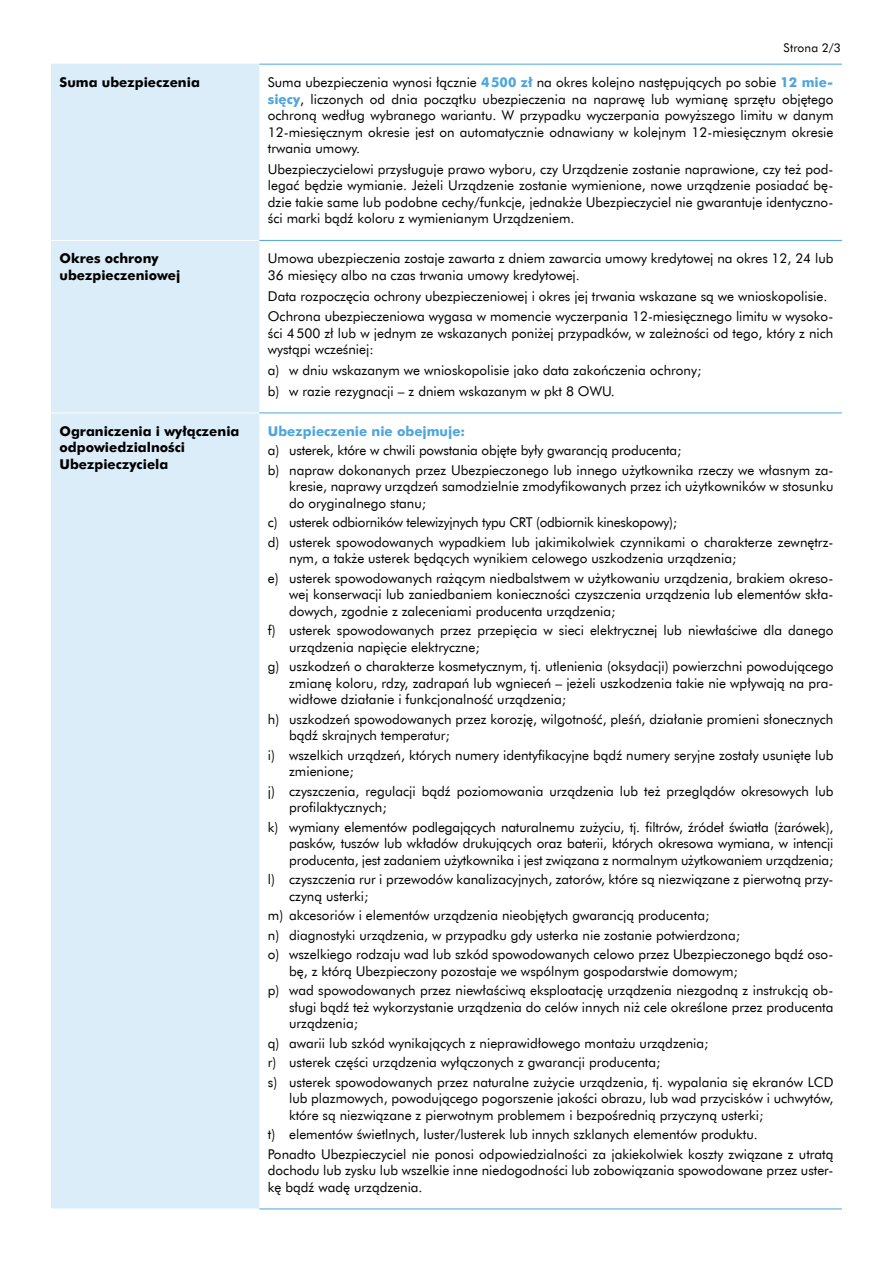
<style>
.page{position:relative;width:893px;height:1263px;background:#fff}
.page>*{position:absolute;margin:0;border:0;box-sizing:border-box;transform-origin:0 0}
.t1{font:13.5px/16.5px "Futura EU";color:#000}
.t2{font:700 13.5px/16.5px "Futura EU";color:#000}
.t3{font:700 13.5px "Futura EU";color:#4da6de}
.t4{font:12px "Futura EU";letter-spacing:.015em;color:#000}
.s1{font-weight:700;color:#4da6de}
</style>
<div class="page">
<div style="left:51px;top:65px;width:208px;height:1143px;background:#dbedf8"></div>
<hr style="left:51px;top:240px;width:208px;height:1px;background:#fff">
<hr style="left:51px;top:413px;width:208px;height:1px;background:#fff">
<hr style="left:51px;top:64px;width:208px;height:1px;background:#dbedf8">
<hr style="left:259px;top:64px;width:583px;height:1px;background:#4da6de">
<hr style="left:259px;top:240px;width:583px;height:1px;background:#4da6de">
<hr style="left:259px;top:413px;width:583px;height:1px;background:#4da6de">
<hr style="left:259px;top:1208px;width:583px;height:1px;background:#4da6de">
<p class="t4" style="left:783px;top:40px;width:59px">Strona 2/3</p>
<p class="t2" style="left:60px;top:75px;width:142px">Suma ubezpieczenia</p>
<p class="t1" style="left:268px;top:74px;width:567px;text-align:justify">Suma ubezpieczenia wynosi łącznie <span class="s1">4500 zł</span> na okres kolejno następujących po sobie <span class="s1">12 mie&shy;sięcy</span>, liczonych od dnia początku ubezpieczenia na naprawę lub wymianę sprzętu objętego ochroną według wybranego wariantu. W przypadku wyczerpania powyższego limitu w danym 12-miesięcznym okresie jest on automatycznie odnawiany w kolejnym 12-miesięcznym okresie trwania umowy.</p>
<p class="t1" style="left:268px;top:161px;width:567px;text-align:justify">Ubezpieczycielowi przysługuje prawo wyboru, czy Urządzenie zostanie naprawione, czy też pod&shy;legać będzie wymianie. Jeżeli Urządzenie zostanie wymienione, nowe urządzenie posiadać bę&shy;dzie takie same lub podobne cechy/funkcje, jednakże Ubezpieczyciel nie gwarantuje identyczno&shy;ści marki bądź koloru z wymienianym Urządzeniem.</p>
<p class="t2" style="left:60px;top:251px;width:122px">Okres ochrony ubezpieczeniowej</p>
<p class="t1" style="left:268px;top:251px;width:567px">Umowa ubezpieczenia zostaje zawarta z dniem zawarcia umowy kredytowej na okres 12, 24 lub<br>36 miesięcy albo na czas trwania umowy kredytowej.</p>
<p class="t1" style="left:268px;top:286px;width:567px;line-height:20.7px">Data rozpoczęcia ochrony ubezpieczeniowej i okres jej trwania wskazane są we wnioskopolisie.<br>Ochrona ubezpieczeniowa wygasa w momencie wyczerpania 12-miesięcznego limitu w wysoko-</p>
<p class="t1" style="left:268px;top:325px;width:567px">ści 4500 zł lub w jednym ze wskazanych poniżej przypadków, w zależności od tego, który z nich wystąpi wcześniej:</p>
<p class="t1" style="left:268px;top:360px;width:435px;line-height:20.7px">a) w dniu wskazanym we wnioskopolisie jako data zakończenia ochrony; b) w razie rezygnacji – z dniem wskazanym w pkt 8 OWU.</p>
<p class="t2" style="left:60px;top:423px;width:181px">Ograniczenia i wyłączenia odpowiedzialności<br>Ubezpieczyciela</p>
<p class="t3" style="left:268px;top:423px;width:199px">Ubezpieczenie nie obejmuje:</p>
<p class="t1" style="left:268px;top:441px;width:567px;line-height:19.5px">a) usterek, które w chwili powstania objęte były gwarancją producenta;<br>b) napraw dokonanych przez Ubezpieczonego lub innego użytkownika rzeczy we własnym za-</p>
<p class="t1" style="left:289px;top:479px;width:546px">kresie, naprawy urządzeń samodzielnie zmodyfikowanych przez ich użytkowników w stosunku do oryginalnego stanu;</p>
<p class="t1" style="left:268px;top:513px;width:567px;line-height:19.5px">c) usterek odbiorników telewizyjnych typu CRT (odbiornik kineskopowy);<br>d) usterek spowodowanych wypadkiem lub jakimikolwiek czynnikami o charakterze zewnętrz-</p>
<p class="t1" style="left:268px;top:549px;width:567px;line-height:19.5px;text-indent:21px">nym, a także usterek będących wynikiem celowego uszkodzenia urządzenia;<br>e) usterek spowodowanych rażącym niedbalstwem w użytkowaniu urządzenia, brakiem okreso-</p>
<p class="t1" style="left:289px;top:587px;width:546px">wej konserwacji lub zaniedbaniem konieczności czyszczenia urządzenia lub elementów skła&shy;dowych, zgodnie z zaleceniami producenta urządzenia;</p>
<p class="t1" style="left:289px;top:623px;width:546px;text-indent:-21px">f) usterek spowodowanych przez przepięcia w sieci elektrycznej lub niewłaściwe dla danego urządzenia napięcie elektryczne;</p>
<p class="t1" style="left:289px;top:659px;width:546px;text-align:justify;text-indent:-21px">g) uszkodzeń o charakterze kosmetycznym, tj. utlenienia (oksydacji) powierzchni powodującego zmianę koloru, rdzy, zadrapań lub wgnieceń – jeżeli uszkodzenia takie nie wpływają na pra&shy;widłowe działanie i funkcjonalność urządzenia;</p>
<p class="t1" style="left:289px;top:711px;width:546px;text-indent:-21px">h) uszkodzeń spowodowanych przez korozję, wilgotność, pleśń, działanie promieni słonecznych bądź skrajnych temperatur;</p>
<p class="t1" style="left:289px;top:747px;width:546px;text-indent:-21px">i) wszelkich urządzeń, których numery identyfikacyjne bądź numery seryjne zostały usunięte lub zmienione;</p>
<p class="t1" style="left:289px;top:783px;width:546px;text-indent:-21px">j) czyszczenia, regulacji bądź poziomowania urządzenia lub też przeglądów okresowych lub profilaktycznych;</p>
<p class="t1" style="left:289px;top:819px;width:546px;text-align:justify;text-indent:-21px">k) wymiany elementów podlegających naturalnemu zużyciu, tj. filtrów, źródeł światła (żarówek), pasków, tuszów lub wkładów drukujących oraz baterii, których okresowa wymiana, w intencji producenta, jest zadaniem użytkownika i jest związana z normalnym użytkowaniem urządzenia;</p>
<p class="t1" style="left:289px;top:871px;width:546px;text-indent:-21px">l) czyszczenia rur i przewodów kanalizacyjnych, zatorów, które są niezwiązane z pierwotną przy&shy;czyną usterki;</p>
<p class="t1" style="left:268px;top:906px;width:567px;line-height:19.5px">m) akcesoriów i elementów urządzenia nieobjętych gwarancją producenta;<br>n) diagnostyki urządzenia, w przypadku gdy usterka nie zostanie potwierdzona;<br>o) wszelkiego rodzaju wad lub szkód spowodowanych celowo przez Ubezpieczonego bądź oso-</p>
<p class="t1" style="left:268px;top:961px;width:567px;line-height:19.5px;text-indent:21px">bę, z którą Ubezpieczony pozostaje we wspólnym gospodarstwie domowym;<br>p) wad spowodowanych przez niewłaściwą eksploatację urządzenia niezgodną z instrukcją ob-</p>
<p class="t1" style="left:289px;top:999px;width:546px">sługi bądź też wykorzystanie urządzenia do celów innych niż cele określone przez producenta urządzenia;</p>
<p class="t1" style="left:268px;top:1033px;width:567px;line-height:19.5px">q) awarii lub szkód wynikających z nieprawidłowego montażu urządzenia;<br>r) usterek części urządzenia wyłączonych z gwarancji producenta;<br>s) usterek spowodowanych przez naturalne zużycie urządzenia, tj. wypalania się ekranów LCD</p>
<p class="t1" style="left:289px;top:1090px;width:546px">lub plazmowych, powodującego pogorszenie jakości obrazu, lub wad przycisków i uchwytów, które są niezwiązane z pierwotnym problemem i bezpośrednią przyczyną usterki;</p>
<p class="t1" style="left:268px;top:1125px;width:567px;line-height:20px">t) elementów świetlnych, luster/lusterek lub innych szklanych elementów produktu.<br>Ponadto Ubezpieczyciel nie ponosi odpowiedzialności za jakiekolwiek koszty związane z utratą</p>
<p class="t1" style="left:268px;top:1163px;width:567px">dochodu lub zysku lub wszelkie inne niedogodności lub zobowiązania spowodowane przez uster&shy;kę bądź wadę urządzenia.</p>
</div>
